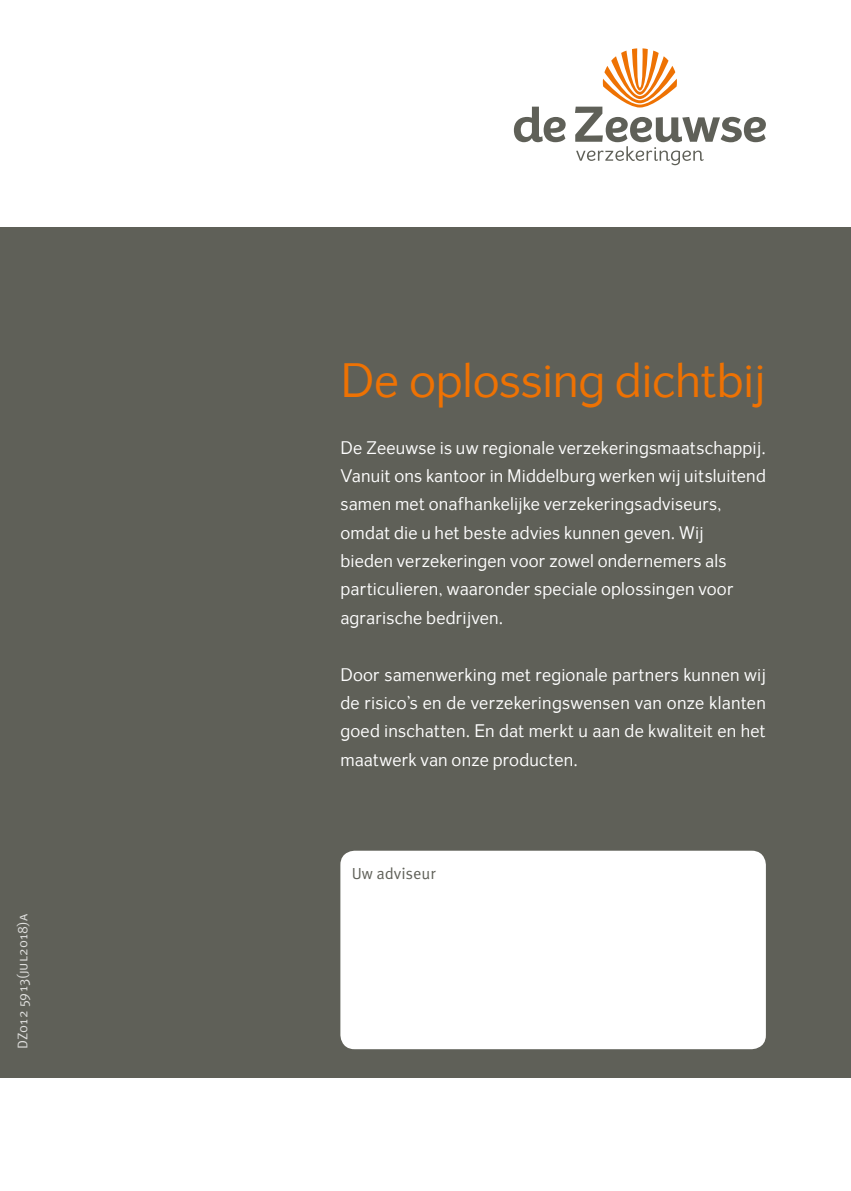
<style>
.page{position:relative;width:851px;height:1191px;background:#fff}
.page>*{position:absolute;margin:0;border:0;box-sizing:border-box;transform-origin:0 0}
.t1{font:45px "Exuberance";letter-spacing:-.01em;color:#ee7203}
.t2{font:17px/28.4px "Exuberance";letter-spacing:.01em;color:#fff}
.t3{font:16px "Meta OT Norm";color:#5f6058}
.t4{font:14px "Meta Normal Caps";letter-spacing:.01em;color:#fff}
</style>
<div class="page">
<div style="left:0;top:227px;width:850px;height:850px;background:#5f6058"></div>
<div style="left:340px;top:850px;width:425px;height:199px;background:#fff;border-radius:14px"></div>
<svg style="left:514px;top:107px;width:51px;height:35px"></svg>
<svg style="left:575px;top:48px;width:190px;height:117px"></svg>
<p class="t4" style="left:13px;top:1049px;width:137px;rotate:-90deg">DZ012 5913(jul2018)a</p>
<h1 class="t1" style="left:340px;top:355px;width:427px">De oplossing dichtbij</h1>
<p class="t2" style="left:340px;top:433px;width:427px">De Zeeuwse is uw regionale verzekeringsmaatschappij.<br>Vanuit ons kantoor in Middelburg werken wij uitsluitend samen met onafhankelijke verzekeringsadviseurs, omdat die u het beste advies kunnen geven. Wij<br>bieden verzekeringen voor zowel ondernemers als particulieren, waaronder speciale oplossingen voor agrarische bedrijven.</p>
<p class="t2" style="left:340px;top:660px;width:427px;text-align:justify">Door samenwerking met regionale partners kunnen wij de risico’s en de verzekeringswensen van onze klanten goed inschatten. En dat merkt u aan de kwaliteit en het maatwerk van onze producten.</p>
<p class="t3" style="left:351px;top:864px;width:85px">Uw adviseur</p>
</div>
